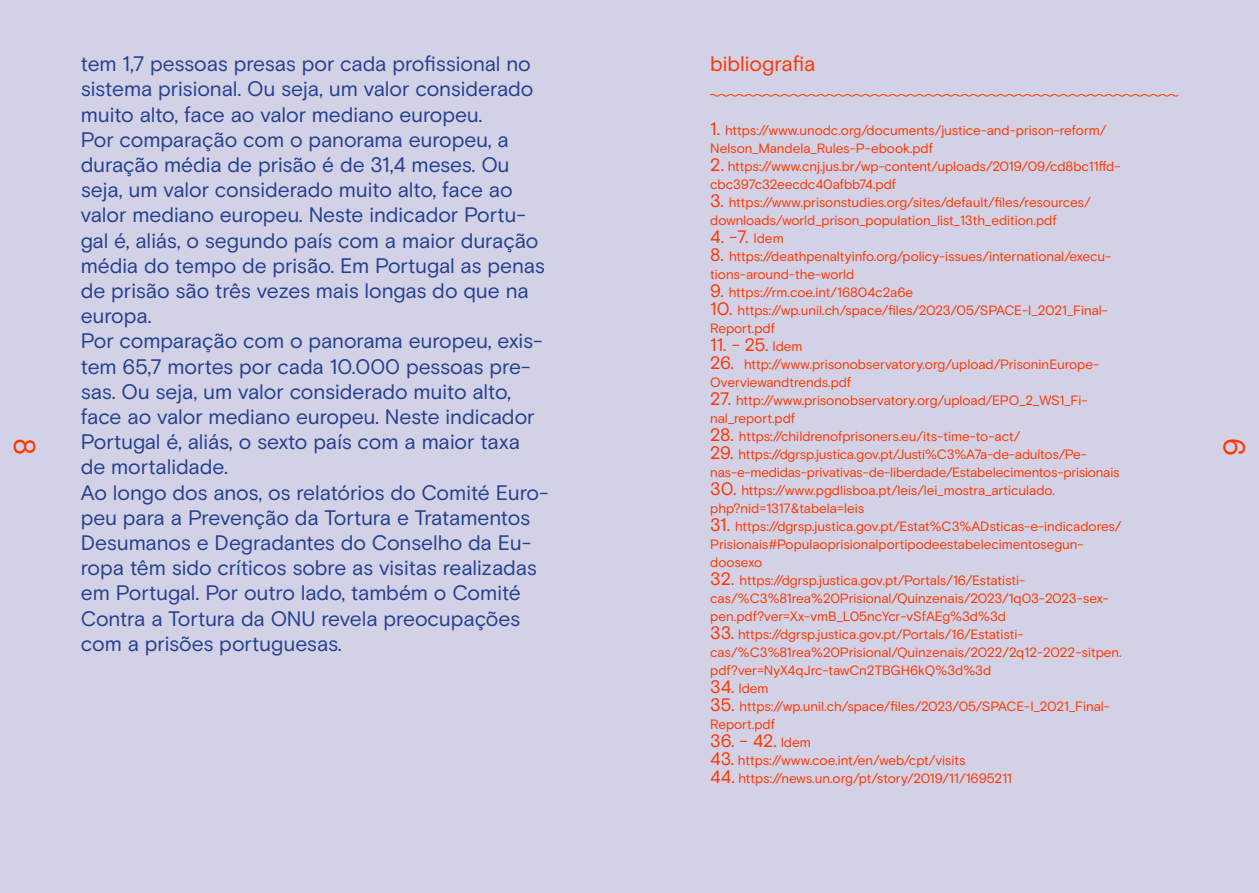
<style>
.page{position:relative;width:1259px;height:893px;background:#d2d1e5}
.page>*{position:absolute;margin:0;border:0;box-sizing:border-box;transform-origin:0 0}
.t1{font:30px "Basis Grotesque Pro";color:#ff3600}
.t2{font:21px/25.2px "Basis Grotesque Pro";letter-spacing:-.005em;color:#25408f}
.t3{font:21px "Basis Grotesque Pro";color:#ff3600}
.t4{font:18px "Basis Grotesque Pro";color:#ff3600}
.t5{font:13.5px/18px "Basis Grotesque Pro";letter-spacing:-.005em;color:#ff3600}
.s1{font-size:18px}
.s2{font-size:13.5px}
</style>
<div class="page">
<svg style="left:710px;top:94px;width:469px;height:3px"></svg>
<h1 class="t1" style="left:42px;top:438px;width:19px;rotate:90deg">8</h1>
<p class="t2" style="left:81px;top:52px;width:469px">tem 1,7 pessoas presas por cada profissional no sistema prisional. Ou seja, um valor considerado muito alto, face ao valor mediano europeu.<br>Por comparação com o panorama europeu, a duração média de prisão é de 31,4 meses. Ou seja, um valor considerado muito alto, face ao valor mediano europeu. Neste indicador Portu&shy;gal é, aliás, o segundo país com a maior duração média do tempo de prisão. Em Portugal as penas de prisão são três vezes mais longas do que na europa.<br>Por comparação com o panorama europeu, exis&shy;tem 65,7 mortes por cada 10.000 pessoas pre&shy;sas. Ou seja, um valor considerado muito alto, face ao valor mediano europeu. Neste indicador Portugal é, aliás, o sexto país com a maior taxa de mortalidade.<br>Ao longo dos anos, os relatórios do Comité Euro&shy;peu para a Prevenção da Tortura e Tratamentos Desumanos e Degradantes do Conselho da Eu&shy;ropa têm sido críticos sobre as visitas realizadas em Portugal. Por outro lado, também o Comité Contra a Tortura da ONU revela preocupações com a prisões portuguesas.</p>
<h2 class="t3" style="left:710px;top:52px;width:107px">bibliografia</h2>
<p class="t5" style="left:710px;top:121px;width:398px"><span class="s1">1.</span> https://www.unodc.org/documents/justice-and-prison-reform/<br>Nelson_Mandela_Rules-P-ebook.pdf</p>
<p class="t5" style="left:710px;top:157px;width:412px"><span class="s1">2.</span> https://www.cnj.jus.br/wp-content/uploads/2019/09/cd8bc11ffd&shy;cbc397c32eecdc40afbb74.pdf</p>
<p class="t5" style="left:710px;top:193px;width:382px"><span class="s1">3.</span> https://www.prisonstudies.org/sites/default/files/resources/ downloads/world_prison_population_list_13th_edition.pdf</p>
<h3 class="t4" style="left:710px;top:226px;width:75px">4. -7. <span class="s2">Idem</span></h3>
<p class="t5" style="left:710px;top:247px;width:402px"><span class="s1">8.</span> https://deathpenaltyinfo.org/policy-issues/international/execu&shy;tions-around-the-world</p>
<p class="t5" style="left:710px;top:283px;width:204px"><span class="s1">9.</span> https://rm.coe.int/16804c2a6e</p>
<p class="t5" style="left:710px;top:301px;width:399px"><span class="s1">10.</span> https://wp.unil.ch/space/files/2023/05/SPACE-I_2021_Final-<br>Report.pdf</p>
<h3 class="t4" style="left:710px;top:334px;width:94px">11. - 25. <span class="s2">Idem</span></h3>
<p class="t5" style="left:710px;top:355px;width:390px"><span class="s1">26.</span> http://www.prisonobservatory.org/upload/PrisoninEurope-<br>Overviewandtrends.pdf</p>
<p class="t5" style="left:710px;top:391px;width:379px"><span class="s1">27.</span> http://www.prisonobservatory.org/upload/EPO_2_WS1_Fi&shy;nal_report.pdf</p>
<p class="t5" style="left:710px;top:427px;width:311px"><span class="s1">28.</span> https://childrenofprisoners.eu/its-time-to-act/</p>
<p class="t5" style="left:710px;top:445px;width:411px"><span class="s1">29.</span> https://dgrsp.justica.gov.pt/Justi%C3%A7a-de-adultos/Pe&shy;nas-e-medidas-privativas-de-liberdade/Estabelecimentos-prisionais</p>
<p class="t5" style="left:710px;top:481px;width:346px"><span class="s1">30.</span> https://www.pgdlisboa.pt/leis/lei_mostra_articulado. php?nid=1317&amp;tabela=leis</p>
<p class="t5" style="left:710px;top:517px;width:413px"><span class="s1">31.</span> https://dgrsp.justica.gov.pt/Estat%C3%ADsticas-e-indicadores/<br>Prisionais#Populaoprisionalportipodeestabelecimentosegun&shy;doosexo</p>
<p class="t5" style="left:710px;top:571px;width:400px"><span class="s1">32.</span> https://dgrsp.justica.gov.pt/Portals/16/Estatisti&shy;cas/%C3%81rea%20Prisional/Quinzenais/2023/1q03-2023-sex&shy;pen.pdf?ver=Xx-vmB_L05ncYcr-vSfAEg%3d%3d</p>
<p class="t5" style="left:710px;top:625px;width:413px"><span class="s1">33.</span> https://dgrsp.justica.gov.pt/Portals/16/Estatisti&shy;cas/%C3%81rea%20Prisional/Quinzenais/2022/2q12-2022-sitpen. pdf?ver=NyX4qJrc-tawCn2TBGH6kQ%3d%3d</p>
<p class="t5" style="left:710px;top:679px;width:60px"><span class="s1">34.</span> Idem</p>
<p class="t5" style="left:710px;top:697px;width:401px"><span class="s1">35.</span> https://wp.unil.ch/space/files/2023/05/SPACE-I_2021_Final-<br>Report.pdf</p>
<h3 class="t4" style="left:710px;top:730px;width:102px">36. - 42. <span class="s2">Idem</span></h3>
<p class="t5" style="left:710px;top:751px;width:257px"><span class="s1">43.</span> https://www.coe.int/en/web/cpt/visits</p>
<p class="t5" style="left:710px;top:769px;width:303px"><span class="s1">44.</span> https://news.un.org/pt/story/2019/11/1695211</p>
<h1 class="t1" style="left:1217px;top:456px;width:20px;rotate:-90deg">9</h1>
</div>
